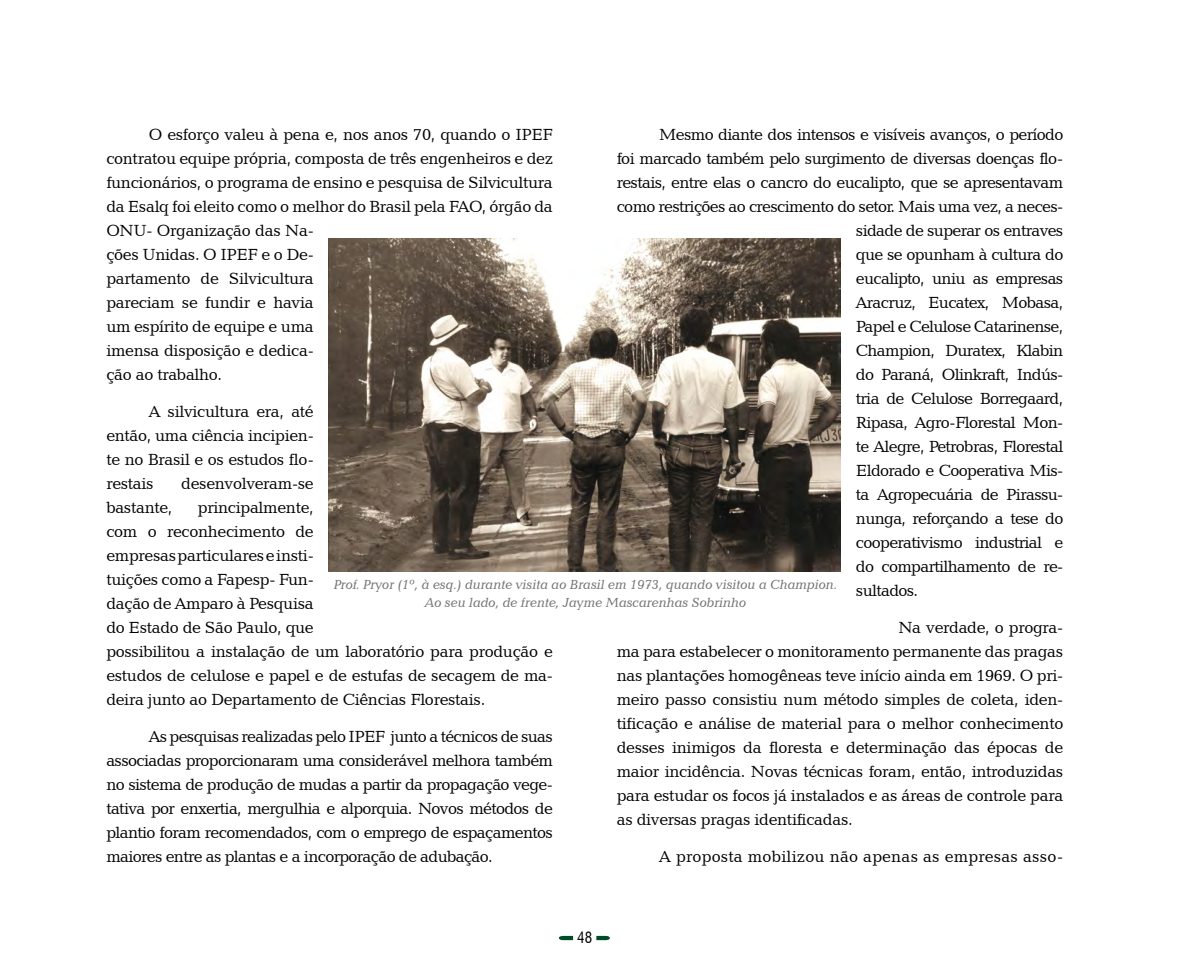
<style>
.page{position:relative;width:1191px;height:978px;background:#fff}
.page>*{position:absolute;margin:0;border:0;box-sizing:border-box;transform-origin:0 0}
.corpo{font:16.5px/24px "Candida BT";letter-spacing:-.02em;color:#000;text-align:justify}
.corpo-2{font:16.5px "Candida BT";letter-spacing:-.04em;color:#000}
.corpo-3{font:16.5px "Candida BT";letter-spacing:.01em;color:#000}
.t1{font:condensed 15px "Swiss 721 BT";color:#000}
.Legenda{font:italic 13.5px "Candida BT";letter-spacing:-.01em;color:#707173}
</style>
<div class="page">
<svg style="left:559px;top:936px;width:51px;height:4px"></svg>
<img style="left:329px;top:238px;width:512px;height:334px">
<p class="corpo" style="left:106px;top:122px;width:448px;text-align:left;text-indent:43px">O esforço valeu à pena e, nos anos 70, quando o IPEF contratou equipe própria, composta de três engenheiros e dez funcionários, o programa de ensino e pesquisa de Silvicultura da Esalq foi eleito como o melhor do Brasil pela FAO, órgão da ONU- Organização das Na-<br>ções Unidas. O IPEF e o De-<br>partamento de Silvicultura<br>pareciam se fundir e havia<br>um espírito de equipe e uma<br>imensa disposição e dedica-<br>ção ao trabalho.</p>
<p class="corpo" style="left:106px;top:399px;width:209px;text-indent:43px">A silvicultura era, até então, uma ciência incipien&shy;te no Brasil e os estudos flo&shy;restais</p>
<p class="corpo-2" style="left:659px;top:124px;width:405px">Mesmo diante dos intensos e visíveis avanços, o período</p>
<p class="corpo-2" style="left:617px;top:148px;width:448px">foi marcado também pelo surgimento de diversas doenças flo-</p>
<p class="corpo-2" style="left:617px;top:172px;width:448px">restais, entre elas o cancro do eucalipto, que se apresentavam</p>
<p class="corpo-2" style="left:617px;top:196px;width:448px">como restrições ao crescimento do setor. Mais uma vez, a neces-</p>
<p class="corpo-2" style="left:856px;top:220px;width:209px">sidade de superar os entraves</p>
<p class="corpo-2" style="left:856px;top:244px;width:209px">que se opunham à cultura do</p>
<p class="corpo-2" style="left:856px;top:268px;width:209px">eucalipto, uniu as empresas</p>
<p class="corpo-2" style="left:856px;top:292px;width:209px">Aracruz, Eucatex, Mobasa,</p>
<p class="corpo-2" style="left:856px;top:316px;width:209px">Papel e Celulose Catarinense,</p>
<p class="corpo-2" style="left:856px;top:340px;width:209px">Champion, Duratex, Klabin</p>
<p class="corpo-2" style="left:856px;top:364px;width:209px">do Paraná, Olinkraft, Indús-</p>
<p class="corpo-2" style="left:856px;top:388px;width:209px">tria de Celulose Borregaard,</p>
<p class="corpo-2" style="left:856px;top:413px;width:209px">Ripasa, Agro-Florestal Mon-</p>
<p class="corpo-2" style="left:856px;top:437px;width:209px">te Alegre, Petrobras, Florestal</p>
<p class="corpo-2" style="left:856px;top:461px;width:209px">Eldorado e Cooperativa Mis-</p>
<p class="corpo-2" style="left:856px;top:485px;width:209px">ta Agropecuária de Pirassu-</p>
<p class="corpo-2" style="left:856px;top:509px;width:209px">nunga, reforçando a tese do</p>
<p class="corpo-2" style="left:856px;top:533px;width:209px">cooperativismo industrial e</p>
<p class="corpo-2" style="left:856px;top:557px;width:209px">do compartilhamento de re-</p>
<p class="corpo-2" style="left:856px;top:581px;width:64px">sultados.</p>
<p class="corpo" style="left:617px;top:615px;width:448px;text-indent:282px">Na verdade, o progra&shy;ma para estabelecer o monitoramento permanente das pragas nas plantações homogêneas teve início ainda em 1969. O pri&shy;meiro passo consistiu num método simples de coleta, iden&shy;tificação e análise de material para o melhor conhecimento desses inimigos da floresta e determinação das épocas de maior incidência. Novas técnicas foram, então, introduzidas para estudar os focos já instalados e as áreas de controle para as diversas pragas identificadas.</p>
<p class="corpo-3" style="left:659px;top:846px;width:405px">A proposta mobilizou não apenas as empresas asso-</p>
<p class="corpo" style="left:181px;top:471px;width:134px">desenvolveram-se</p>
<p class="corpo" style="left:106px;top:495px;width:68px">bastante,</p>
<p class="corpo" style="left:106px;top:495px;width:448px;text-align:left;text-indent:91px">principalmente,<br>com o reconhecimento de<br>empresas particulares e insti-<br>tuições como a Fapesp- Fun-<br>dação de Amparo à Pesquisa<br>do Estado de São Paulo, que<br>possibilitou a instalação de um laboratório para produção e estudos de celulose e papel e de estufas de secagem de ma&shy;deira junto ao Departamento de Ciências Florestais.</p>
<p class="corpo" style="left:106px;top:724px;width:448px;text-indent:43px">As pesquisas realizadas pelo IPEF junto a técnicos de suas associadas proporcionaram uma considerável melhora também no sistema de produção de mudas a partir da propagação vege&shy;tativa por enxertia, mergulhia e alporquia. Novos métodos de plantio foram recomendados, com o emprego de espaçamentos maiores entre as plantas e a incorporação de adubação.</p>
<p class="Legenda" style="left:334px;top:576px;width:505px">Prof. Pryor (1º, à esq.) durante visita ao Brasil em 1973, quando visitou a Champion.</p>
<p class="Legenda" style="left:425px;top:594px;width:323px">Ao seu lado, de frente, Jayme Mascarenhas Sobrinho</p>
<p class="t1" style="left:577px;top:928px;width:16px">48</p>
</div>
